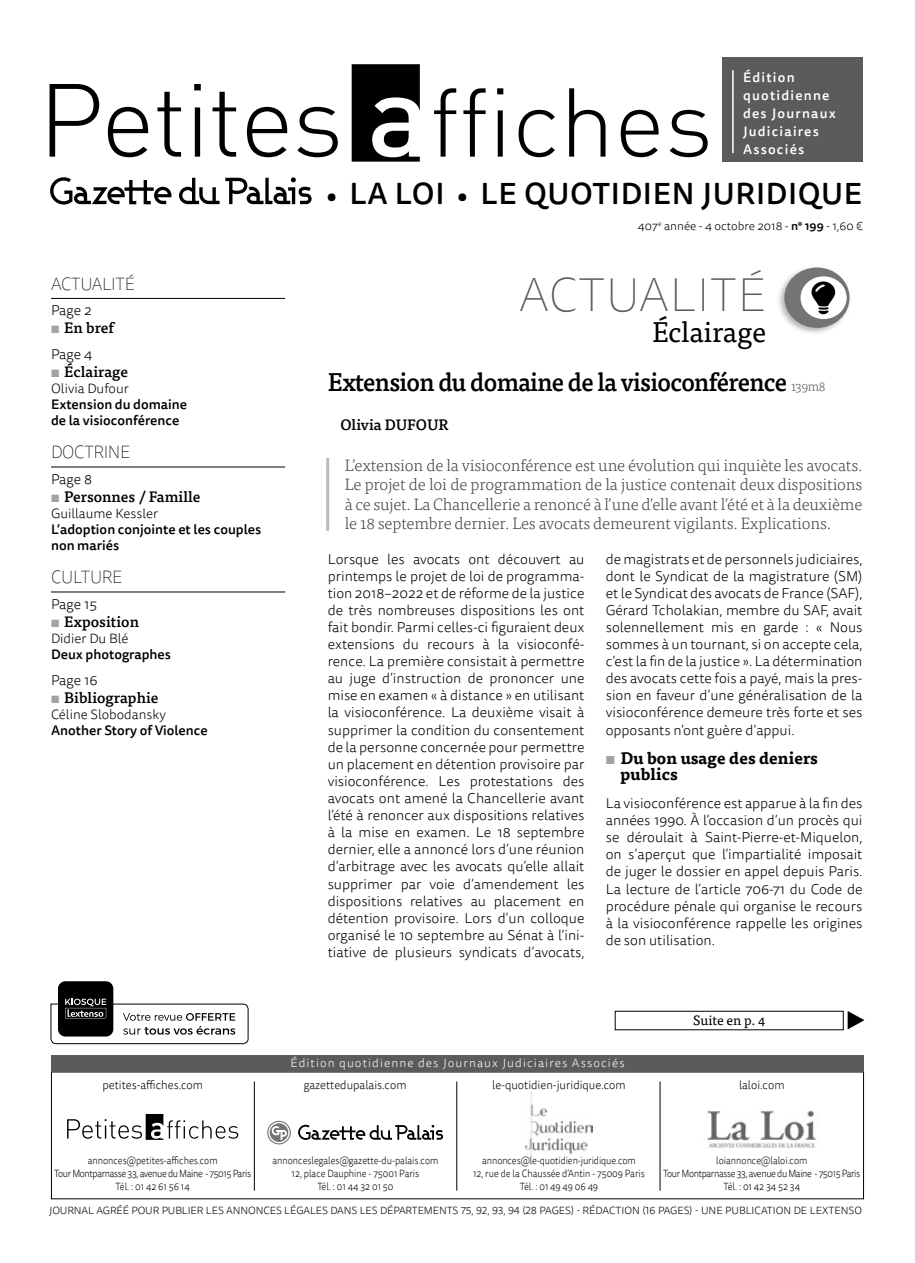
<style>
.page{position:relative;width:915px;height:1263px;background:#fff}
.page>*{position:absolute;margin:0;border:0;box-sizing:border-box;transform-origin:0 0}
.t1{font:100 48px "Tisa Sans OT";letter-spacing:.01em;color:#5b5b5b}
.t2{font:500 30px "Tisa Sans OT";letter-spacing:.02em;color:#000}
.t3{font:28.5px "Tisa OT";letter-spacing:-.01em;color:#000}
.t4{font:500 25.5px "Tisa OT";letter-spacing:-.03em;color:#000;scale:.95 1}
.t5{font:100 18px "Tisa Sans OT";letter-spacing:-.02em;color:#000;scale:.95 1}
.t6{font:300 16.5px/19.5px "Tisa OT";letter-spacing:-.01em;color:#444443;text-align:justify}
.t7{font:700 16.5px/16.5px "Tisa OT";color:#000}
.t8{font:500 15px "Tisa OT";color:#000}
.t9{font:300 14.25px/17.1px "Tisa Sans OT";color:#000;text-align:justify}
.t10{font:500 13.5px/16.2px "Tisa Sans OT";color:#000}
.t11{font:300 13.5px "Tisa Sans OT";color:#000}
.t12{font:500 13.5px/18px "Tisa Sans OT";letter-spacing:.09em;color:#fff}
.t13{font:13.5px "Tisa OT";color:#000}
.t14{font:300 12px "Tisa Sans OT";color:#000;scale:.95 1}
.t15{font:300 12px "Tisa Sans OT";letter-spacing:.09em;color:#fff}
.t16{font:300 12px "Tisa Sans OT";color:#000}
.t17{font:300 10.5px/12.6px "Tisa Sans OT";letter-spacing:-.04em;color:#000;text-align:center;scale:.88 1}
.t18{font:300 10.5px/12.6px "Tisa Sans OT";letter-spacing:-.01em;color:#000;text-align:center;scale:.88 1}
.t19{font:300 10.5px "Tisa Sans OT";letter-spacing:-.01em;color:#000}
.s1{font-weight:700;color:#a2a3a3}
.s2{font-size:27px}
.s3{font-weight:500}
.s4{font-weight:300;font-size:13.5px;color:#5b5b5b}
.s5{color:#a2a3a3}
</style>
<div class="page">
<div style="left:721px;top:58px;width:140px;height:104px;background:#5b5b5b"></div>
<hr style="left:732px;top:70px;width:1px;height:83px;background:#fff">
<svg style="left:50px;top:84px;width:49px;height:73px"></svg>
<svg style="left:108px;top:107px;width:40px;height:50px"></svg>
<svg style="left:157px;top:92px;width:24px;height:65px"></svg>
<svg style="left:194px;top:84px;width:7px;height:73px"></svg>
<svg style="left:212px;top:92px;width:24px;height:65px"></svg>
<svg style="left:247px;top:107px;width:40px;height:50px"></svg>
<svg style="left:297px;top:107px;width:40px;height:50px"></svg>
<svg style="left:351px;top:64px;width:68px;height:98px"></svg>
<svg style="left:434px;top:88px;width:22px;height:69px"></svg>
<svg style="left:463px;top:88px;width:22px;height:69px"></svg>
<svg style="left:497px;top:88px;width:6px;height:69px"></svg>
<svg style="left:518px;top:110px;width:36px;height:47px"></svg>
<svg style="left:569px;top:88px;width:36px;height:69px"></svg>
<svg style="left:620px;top:110px;width:38px;height:47px"></svg>
<svg style="left:669px;top:110px;width:38px;height:47px"></svg>
<svg style="left:50px;top:177px;width:121px;height:28px"></svg>
<svg style="left:179px;top:178px;width:40px;height:26px"></svg>
<svg style="left:225px;top:177px;width:86px;height:27px"></svg>
<img style="left:525px;top:1091px;width:67px;height:65px">
<svg style="left:67px;top:1114px;width:171px;height:26px"></svg>
<img style="left:707px;top:1110px;width:110px;height:38px">
<hr style="left:659px;top:1081px;width:1px;height:110px;background:#000">
<hr style="left:456px;top:1081px;width:1px;height:110px;background:#000">
<hr style="left:254px;top:1081px;width:1px;height:110px;background:#000">
<svg style="left:269px;top:1123px;width:19px;height:19px"></svg>
<svg style="left:298px;top:1125px;width:145px;height:15px"></svg>
<svg style="left:271px;top:1126px;width:16px;height:14px"></svg>
<div style="left:267px;top:1121px;width:24px;height:23px;border:1px solid #747473;border-radius:50%"></div>
<div style="left:51px;top:1055px;width:812px;height:16px;background:#5b5b5b"></div>
<div style="left:58px;top:981px;width:55px;height:55px;background:#000;border-radius:7px"></div>
<svg style="left:50px;top:999px;width:199px;height:45px"></svg>
<div style="left:614px;top:1011px;width:229px;height:19px;border:1px solid #000"></div>
<svg style="left:847px;top:1011px;width:17px;height:18px"></svg>
<hr style="left:51px;top:298px;width:234px;height:1px;background:#000">
<hr style="left:51px;top:467px;width:234px;height:1px;background:#000">
<hr style="left:51px;top:592px;width:234px;height:1px;background:#000">
<img style="left:779px;top:268px;width:71px;height:65px">
<div style="left:784px;top:267px;width:65px;height:61px;background:#747473;border-radius:50%"></div>
<div style="left:800px;top:276px;width:46px;height:43px;background:#fff;border-radius:50%"></div>
<svg style="left:811px;top:281px;width:23px;height:33px"></svg>
<hr style="left:326px;top:458px;width:3px;height:73px;background:#b9baba">
<p class="t5" style="left:51px;top:273px;width:63px">ACTUALITÉ</p>
<p class="t9" style="left:51px;top:303px;width:42px">Page 2</p>
<p class="t8" style="left:51px;top:319px;width:64px"><span class="s1">▪</span> En bref</p>
<p class="t9" style="left:51px;top:346px;width:43px">Page 4</p>
<p class="t8" style="left:51px;top:362px;width:79px"><span class="s1">▪</span> Éclairage</p>
<p class="t11" style="left:51px;top:380px;width:79px">Olivia Dufour</p>
<p class="t10" style="left:51px;top:397px;width:138px">Extension du domaine de la visioconférence</p>
<p class="t5" style="left:51px;top:441px;width:85px">DOCTRI NE</p>
<p class="t9" style="left:51px;top:471px;width:42px">Page 8</p>
<p class="t8" style="left:51px;top:487px;width:151px"><span class="s1">▪</span> Personnes / Famille</p>
<p class="t11" style="left:51px;top:505px;width:109px">Guillaume Kessler</p>
<p class="t10" style="left:51px;top:522px;width:212px">L’adoption conjointe et les couples non mariés</p>
<p class="t5" style="left:51px;top:566px;width:12px">CULTU</p>
<p class="t5" style="left:102px;top:566px;width:23px">RE</p>
<p class="t9" style="left:51px;top:596px;width:47px">Page 15</p>
<p class="t8" style="left:51px;top:612px;width:89px"><span class="s1">▪</span> Exposition</p>
<p class="t11" style="left:51px;top:630px;width:79px">Didier Du Blé</p>
<p class="t10" style="left:51px;top:647px;width:121px">Deux photographes</p>
<p class="t9" style="left:51px;top:672px;width:48px">Page 16</p>
<p class="t8" style="left:51px;top:688px;width:109px"><span class="s1">▪</span> Bibliographie</p>
<p class="t11" style="left:51px;top:706px;width:116px">Céline Slobodansky</p>
<p class="t10" style="left:51px;top:723px;width:158px">Another Story of Violence</p>
<p class="t14" style="left:102px;top:1077px;width:107px">petites-affiches.com</p>
<p class="t12" style="left:742px;top:69px;width:94px">Édition quotidienne des Journaux<br>Judiciaires<br>Associés</p>
<h2 class="t2" style="left:326px;top:175px;width:537px"><span class="s2">•</span> LA LOI <span class="s2">•</span> LE QUOTIDIEN JURIDIQUE</h2>
<p class="t16" style="left:637px;top:219px;width:226px">407<sup>e</sup> année - 4 octobre 2018 - <span class="s3">n° 199</span> - 1,60 €</p>
<h1 class="t1" style="left:519px;top:267px;width:248px">ACTUALITÉ</h1>
<h3 class="t3" style="left:652px;top:315px;width:115px">Éclairage</h3>
<h3 class="t4" style="left:327px;top:366px;width:525px">Extension du domaine de la visioconférence <span class="s4">139m8</span></h3>
<p class="t8" style="left:340px;top:416px;width:110px">Olivia DUFOUR</p>
<p class="t6" style="left:344px;top:456px;width:519px">L’extension de la visioconférence est une évolution qui inquiète les avocats.<br>Le projet de loi de programmation de la justice contenait deux dispositions à ce sujet. La Chancellerie a renoncé à l’une d’elle avant l’été et à la deuxième le 18 septembre dernier. Les avocats demeurent vigilants. Explications.</p>
<p class="t9" style="left:327px;top:551px;width:258px">Lorsque les avocats ont découvert au printemps le projet de loi de programma&shy;tion 2018–2022 et de réforme de la justice de très nombreuses dispositions les ont fait bondir. Parmi celles-ci figuraient deux extensions du recours à la visioconfé&shy;rence. La première consistait à permettre au juge d’instruction de prononcer une mise en examen « à distance » en utilisant la visioconférence. La deuxième visait à supprimer la condition du consentement de la personne concernée pour permettre un placement en détention provisoire par visioconférence. Les protestations des avocats ont amené la Chancellerie avant l’été à renoncer aux dispositions relatives à la mise en examen. Le 18 septembre dernier, elle a annoncé lors d’une réunion d’arbitrage avec les avocats qu’elle allait supprimer par voie d’amendement les dispositions relatives au placement en détention provisoire. Lors d’un colloque organisé le 10 septembre au Sénat à l’ini&shy;tiative de plusieurs syndicats d’avocats,</p>
<p class="t9" style="left:605px;top:551px;width:258px">de magistrats et de personnels judiciaires, dont le Syndicat de la magistrature (SM) et le Syndicat des avocats de France (SAF), Gérard Tcholakian, membre du SAF, avait solennellement mis en garde : « Nous sommes à un tournant, si on accepte cela, c’est la fin de la justice ». La détermination des avocats cette fois a payé, mais la pres&shy;sion en faveur d’une généralisation de la visioconférence demeure très forte et ses opposants n’ont guère d’appui.</p>
<p class="t7" style="left:620px;top:750px;width:199px;text-indent:-15px"><span class="s5">▪</span> Du bon usage des deniers publics</p>
<p class="t9" style="left:605px;top:795px;width:258px">La visioconférence est apparue à la fin des années 1990. À l’occasion d’un procès qui se déroulait à Saint-Pierre-et-Miquelon, on s’aperçut que l’impartialité imposait de juger le dossier en appel depuis Paris.<br>La lecture de l’article 706-71 du Code de procédure pénale qui organise le recours à la visioconférence rappelle les origines de son utilisation.</p>
<p class="t15" style="left:290px;top:1055px;width:335px">Édition quotidienne des Journaux Judiciaires Associés</p>
<p class="t13" style="left:693px;top:1013px;width:73px">Suite en p. 4</p>
<p class="t14" style="left:303px;top:1077px;width:110px">gazettedupalais.com</p>
<p class="t14" style="left:492px;top:1077px;width:142px">le-quotidien-juridique.com</p>
<p class="t14" style="left:738px;top:1077px;width:49px">laloi.com</p>
<p class="t17" style="left:54px;top:1155px;width:225px">annonces@petites-affiches.com<br>Tour Montparnasse 33, avenue du Maine - 75015 Paris<br>Tél. : 01 42 61 56 14</p>
<p class="t18" style="left:272px;top:1155px;width:190px">annonceslegales@gazette-du-palais.com<br>12, place Dauphine - 75001 Paris<br>Tél. : 01 44 32 01 50</p>
<p class="t18" style="left:473px;top:1155px;width:197px">annonces@le-quotidien-juridique.com<br>12, rue de la Chaussée d’Antin - 75009 Paris<br>Tél. : 01 49 49 06 49</p>
<p class="t17" style="left:663px;top:1155px;width:225px">loiannonce@laloi.com<br>Tour Montparnasse 33, avenue du Maine - 75015 Paris<br>Tél. : 01 42 34 52 34</p>
<p class="t19" style="left:49px;top:1204px;width:814px">JOURNAL AGRÉÉ POUR PUBLIER LES ANNONCES LÉGALES DANS LES DÉPARTEMENTS 75, 92, 93, 94 (28 PAGES) - RÉDACTION (16 PAGES) - UNE PUBLICATION DE LEXTENSO</p>
</div>
